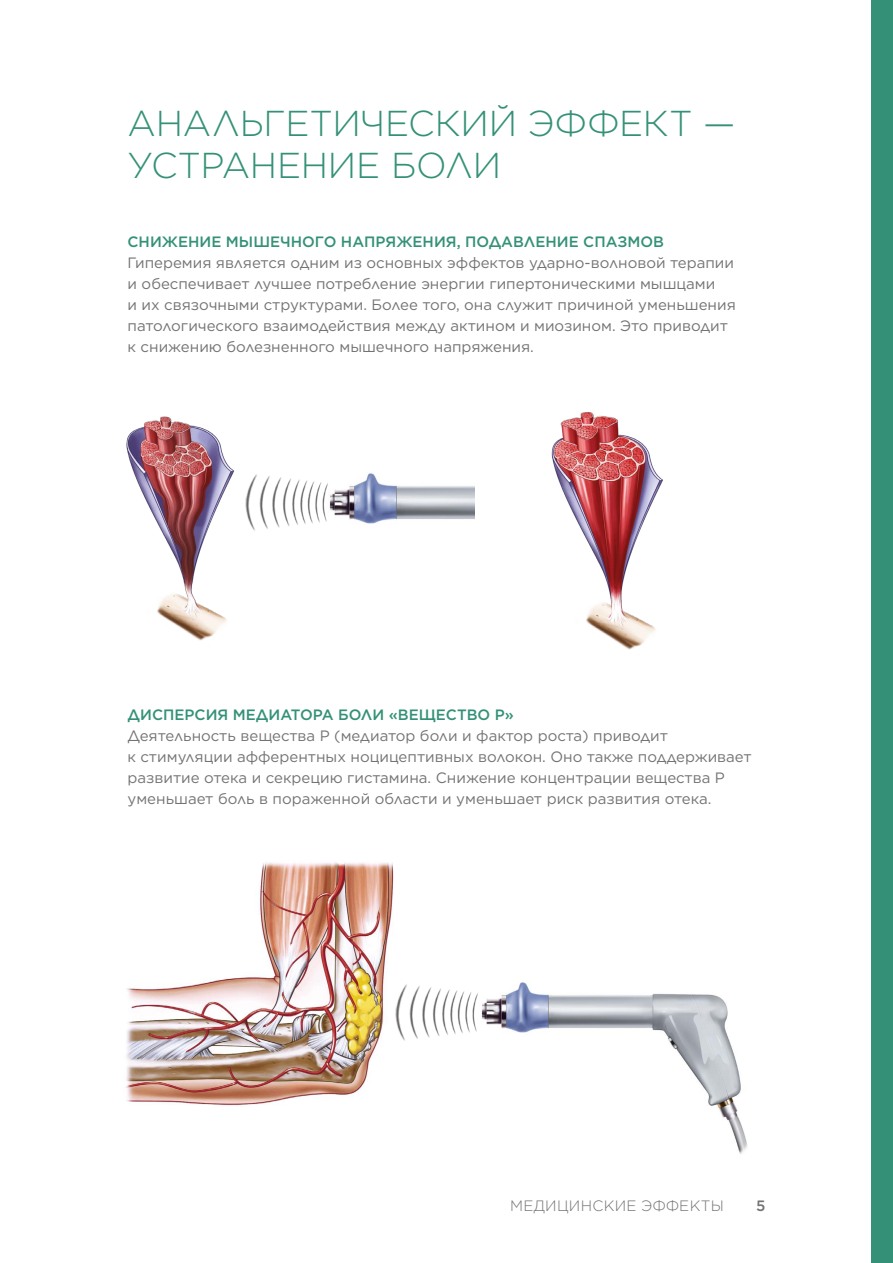
<style>
.page{position:relative;width:893px;height:1263px;background:#fff}
.page>*{position:absolute;margin:0;border:0;box-sizing:border-box;transform-origin:0 0}
.t1{font:300 36px/42px "Gotham";letter-spacing:-.005em;color:#349177}
.t2{font:15px/21px "Gotham";color:#747373}
.t3{font:500 15px "Gotham";color:#349177}
.t4{font:300 15px "Gotham Pro";letter-spacing:.02em;color:#747373}
.t5{font:500 15px "Gotham";color:#747373}
</style>
<div class="page">
<img style="left:126px;top:416px;width:108px;height:225px">
<img style="left:474px;top:412px;width:189px;height:238px">
<img style="left:126px;top:862px;width:268px;height:244px">
<img style="left:338px;top:473px;width:136px;height:51px">
<img style="left:488px;top:982px;width:260px;height:172px">
<img style="left:245px;top:474px;width:93px;height:57px">
<img style="left:390px;top:977px;width:98px;height:72px">
<div style="left:872px;top:0;width:21px;height:1263px;background:#349177"></div>
<h1 class="t1" style="left:128px;top:102px;width:609px">АНАЛЬГЕТИЧЕСКИЙ ЭФФЕКТ —<br>УСТРАНЕНИЕ БОЛИ</h1>
<p class="t3" style="left:128px;top:231px;width:538px">СНИЖЕНИЕ МЫШЕЧНОГО НАПРЯЖЕНИЯ, ПОДАВЛЕНИЕ СПАЗМОВ</p>
<p class="t2" style="left:128px;top:251px;width:610px">Гиперемия является одним из основных эффектов ударно-волновой терапии и обеспечивает лучшее потребление энергии гипертоническими мышцами<br>и их связочными структурами. Более того, она служит причиной уменьшения патологического взаимодействия между актином и миозином. Это приводит к снижению болезненного мышечного напряжения.</p>
<p class="t3" style="left:128px;top:704px;width:388px">ДИСПЕРСИЯ МЕДИАТОРА БОЛИ «ВЕЩЕСТВО Р»</p>
<p class="t2" style="left:128px;top:724px;width:626px">Деятельность вещества Р (медиатор боли и фактор роста) приводит<br>к стимуляции афферентных ноцицептивных волокон. Оно также поддерживает развитие отека и секрецию гистамина. Снижение концентрации вещества Р уменьшает боль в пораженной области и уменьшает риск развития отека.</p>
<p class="t4" style="left:510px;top:1198px;width:215px">МЕДИЦИНСКИЕ ЭФФЕКТЫ</p>
<p class="t5" style="left:756px;top:1196px;width:11px">5</p>
</div>
